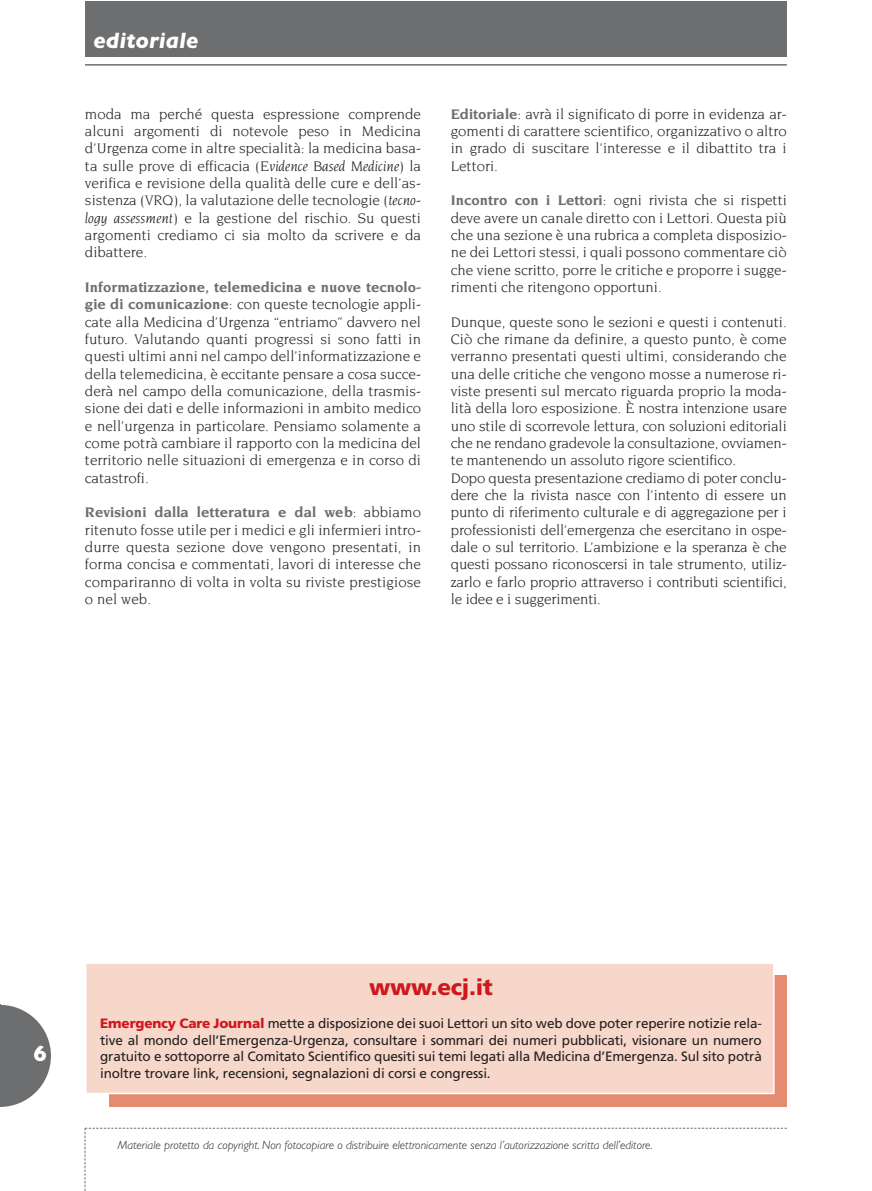
<style>
.page{position:relative;width:872px;height:1191px;background:#fff}
.page>*{position:absolute;margin:0;border:0;box-sizing:border-box;transform-origin:0 0}
.t1{font:italic 700 22.5px "Gill Sans";color:#fff}
.t2{font:900 22.5px "Frutiger";letter-spacing:-.01em;color:#ce171e}
.t3{font:700 22.5px "Gill Sans";color:#fff}
.t4{font:15px/17.4px "Novarese";letter-spacing:-.01em;color:#231f20;text-align:justify}
.t5{font:13.5px/16.5px "Frutiger";letter-spacing:-.01em;color:#231f20;text-align:justify}
.t6{font:italic 300 12px "Gill Sans";color:#231f20}
.s1{font-style:italic}
.s2{font-weight:700;color:#6d6e70}
.s3{font-weight:900;color:#ce171e}
</style>
<div class="page">
<svg style="left:85px;top:1127px;width:702px;height:63px"></svg>
<div style="left:85px;top:1px;width:702px;height:55px;background:#6d6e70"></div>
<hr style="left:85px;top:64px;width:702px;height:2px;background:#6d6e70">
<svg style="left:1px;top:1005px;width:50px;height:102px"></svg>
<hr style="left:0;top:1005px;width:1px;height:102px;background:#6d6e70">
<div style="left:109px;top:975px;width:678px;height:132px;background:#e48b71"></div>
<div style="left:86px;top:963px;width:688px;height:130px;background:#f6d7c9"></div>
<div style="left:85px;top:962px;width:689px;height:132px;border:2px solid #fff"></div>
<h1 class="t1" style="left:93px;top:33px;width:107px">editoriale</h1>
<p class="t4" style="left:85px;top:106px;width:337px">moda ma perché questa espressione comprende alcuni argomenti di notevole peso in Medicina d’Urgenza come in altre specialità: la medicina basa&shy;ta sulle prove di efficacia (<span class="s1">Evidence Based Medicine</span>) la verifica e revisione della qualità delle cure e dell’as&shy;sistenza (VRQ), la valutazione delle tecnologie (<span class="s1">tecno&shy;logy assessment</span>) e la gestione del rischio. Su questi argomenti crediamo ci sia molto da scrivere e da dibattere.</p>
<p class="t4" style="left:85px;top:279px;width:337px"><span class="s2">Informatizzazione, telemedicina e nuove tecnolo&shy;gie di comunicazione</span>: con queste tecnologie appli&shy;cate alla Medicina d’Urgenza “entriamo” davvero nel futuro. Valutando quanti progressi si sono fatti in questi ultimi anni nel campo dell’informatizzazione e della telemedicina, è eccitante pensare a cosa succe&shy;derà nel campo della comunicazione, della trasmis&shy;sione dei dati e delle informazioni in ambito medico e nell’urgenza in particolare. Pensiamo solamente a come potrà cambiare il rapporto con la medicina del territorio nelle situazioni di emergenza e in corso di catastrofi.</p>
<p class="t4" style="left:85px;top:505px;width:337px"><span class="s2">Revisioni dalla letteratura e dal web</span>: abbiamo ritenuto fosse utile per i medici e gli infermieri intro&shy;durre questa sezione dove vengono presentati, in forma concisa e commentati, lavori di interesse che compariranno di volta in volta su riviste prestigiose o nel web.</p>
<p class="t4" style="left:451px;top:106px;width:337px"><span class="s2">Editoriale</span>: avrà il significato di porre in evidenza ar&shy;gomenti di carattere scientifico, organizzativo o altro in grado di suscitare l’interesse e il dibattito tra i Lettori.</p>
<p class="t4" style="left:451px;top:193px;width:337px"><span class="s2">Incontro con i Lettori</span>: ogni rivista che si rispetti deve avere un canale diretto con i Lettori. Questa più che una sezione è una rubrica a completa disposizio&shy;ne dei Lettori stessi, i quali possono commentare ciò che viene scritto, porre le critiche e proporre i sugge&shy;rimenti che ritengono opportuni.</p>
<p class="t4" style="left:451px;top:314px;width:337px;text-align:left">Dunque, queste sono le sezioni e questi i contenuti.<br>Ciò che rimane da definire, a questo punto, è come verranno presentati questi ultimi, considerando che una delle critiche che vengono mosse a numerose ri&shy;viste presenti sul mercato riguarda proprio la moda&shy;lità della loro esposizione. È nostra intenzione usare uno stile di scorrevole lettura, con soluzioni editoriali che ne rendano gradevole la consultazione, ovviamen&shy;te mantenendo un assoluto rigore scientifico.<br>Dopo questa presentazione crediamo di poter conclu&shy;dere che la rivista nasce con l’intento di essere un punto di riferimento culturale e di aggregazione per i professionisti dell’emergenza che esercitano in ospe&shy;dale o sul territorio. L’ambizione e la speranza è che questi possano riconoscersi in tale strumento, utiliz&shy;zarlo e farlo proprio attraverso i contributi scientifici, le idee e i suggerimenti.</p>
<h1 class="t3" style="left:33px;top:1045px;width:15px">6</h1>
<h1 class="t2" style="left:369px;top:978px;width:125px">www.ecj.it</h1>
<p class="t5" style="left:100px;top:1016px;width:663px"><span class="s3">Emergency Care Journal</span> mette a disposizione dei suoi Lettori un sito web dove poter reperire notizie rela&shy;tive al mondo dell’Emergenza-Urgenza, consultare i sommari dei numeri pubblicati, visionare un numero gratuito e sottoporre al Comitato Scientifico quesiti sui temi legati alla Medicina d’Emergenza. Sul sito potrà inoltre trovare link, recensioni, segnalazioni di corsi e congressi.</p>
<p class="t6" style="left:118px;top:1141px;width:536px">Materiale protetto da copyright. Non fotocopiare o distribuire elettronicamente senza l’autorizzazione scritta dell’editore.</p>
</div>
